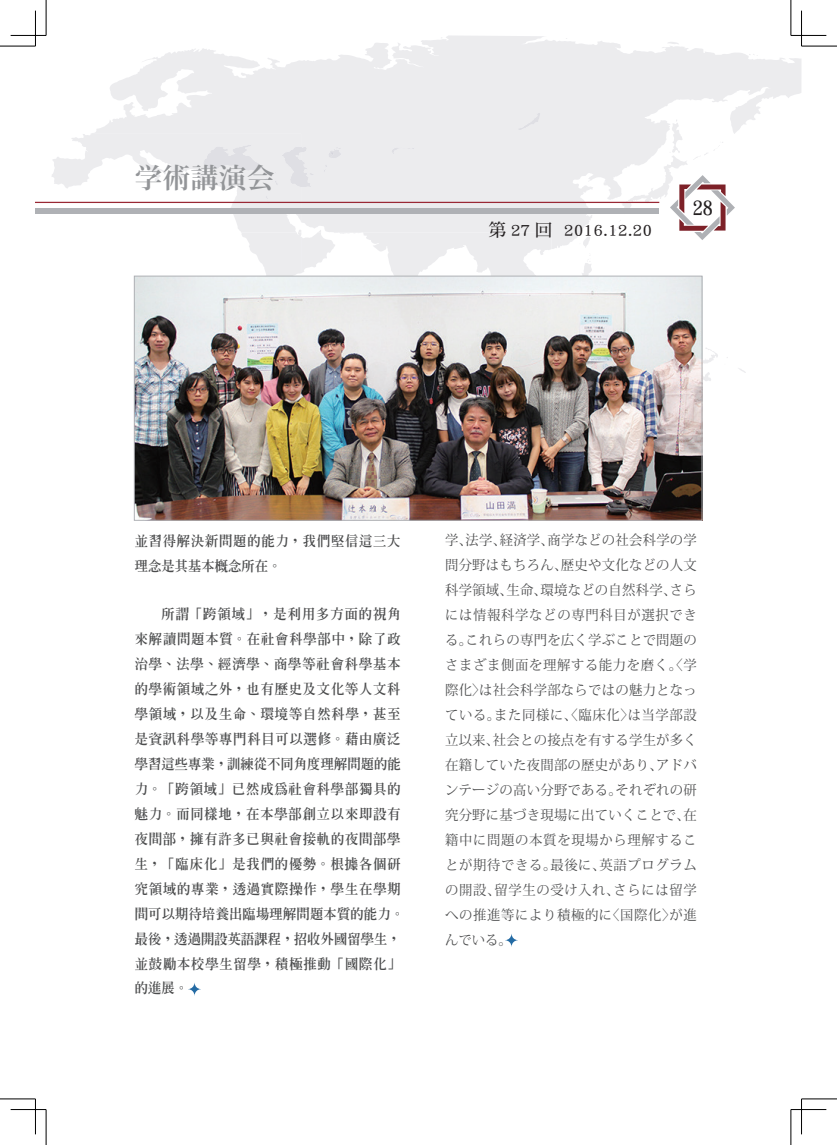
<style>
.page{position:relative;width:837px;height:1145px;background:#fff}
.page>*{position:absolute;margin:0;border:0;box-sizing:border-box;transform-origin:0 0}
.t1{font:700 27.5px "Koz Min Pro";letter-spacing:.02em;color:#939598}
.t2{font:20px "DF Ming W7 WIN BF";color:#231f20}
.t3{font:17.5px "DF Ming Std W7";color:#231f20}
.t4{font:13.75px/25px "Inn Ming Extra";letter-spacing:.055em;color:#4b4c4d}
.t5{font:13.75px/25px "Koz Min Pro";letter-spacing:.05em;color:#4b4c4d;text-align:justify}
</style>
<div class="page">
<svg style="left:91px;top:35px;width:710px;height:99px;fill:#ececee"></svg>
<svg style="left:51px;top:134px;width:418px;height:197px;fill:#ececef"></svg>
<svg style="left:266px;top:196px;width:3px;height:8px"></svg>
<svg style="left:202px;top:145px;width:112px;height:45px;background:#e8e8eb"></svg>
<svg style="left:323px;top:164px;width:4px;height:8px"></svg>
<svg style="left:328px;top:147px;width:13px;height:11px"></svg>
<svg style="left:391px;top:147px;width:24px;height:7px"></svg>
<svg style="left:188px;top:983px;width:13px;height:12px"></svg>
<svg style="left:505px;top:934px;width:12px;height:12px"></svg>
<hr style="left:35px;top:202px;width:624px;height:1px;background:#9a2834">
<div style="left:35px;top:208px;width:624px;height:5px;background:#afb1b5"></div>
<svg style="left:469px;top:112px;width:277px;height:269px"></svg>
<img style="left:136px;top:278px;width:564px;height:240px">
<div style="left:134px;top:276px;width:568px;height:244px;border:1px solid #afb1b5"></div>
<hr style="left:800px;top:11px;width:2px;height:35px;background:#fff">
<hr style="left:0;top:46px;width:35px;height:1px;background:#000">
<hr style="left:801px;top:46px;width:35px;height:1px;background:#000">
<hr style="left:0;top:1098px;width:35px;height:1px;background:#000">
<hr style="left:801px;top:1098px;width:35px;height:1px;background:#000">
<hr style="left:46px;top:0;width:1px;height:35px;background:#000">
<hr style="left:46px;top:1109px;width:1px;height:35px;background:#000">
<hr style="left:790px;top:0;width:1px;height:35px;background:#000">
<hr style="left:790px;top:1109px;width:1px;height:35px;background:#000">
<hr style="left:11px;top:35px;width:35px;height:1px;background:#000">
<hr style="left:790px;top:35px;width:36px;height:1px;background:#000">
<hr style="left:11px;top:1109px;width:35px;height:1px;background:#000">
<hr style="left:790px;top:1109px;width:36px;height:1px;background:#000">
<hr style="left:35px;top:11px;width:1px;height:35px;background:#000">
<hr style="left:35px;top:1098px;width:1px;height:36px;background:#000">
<hr style="left:801px;top:11px;width:1px;height:35px;background:#000">
<hr style="left:801px;top:1098px;width:1px;height:36px;background:#000">
<h1 class="t1" style="left:135px;top:158px;width:141px">学術講演会</h1>
<p class="t3" style="left:488px;top:220px;width:165px">第 27 回 2016.12.20</p>
<h2 class="t2" style="left:692px;top:198px;width:21px">28</h2>
<p class="t4" style="left:135px;top:528px;width:267px">並習得解決新問題的能力，我們堅信這三大理念是其基本概念所在。</p>
<p class="t4" style="left:135px;top:601px;width:271px;text-indent:27px">所謂「跨領域」，是利用多方面的視角來解讀問題本質。在社會科學部中，除了政治學、法學、經濟學、商學等社會科學基本的學術領域之外，也有歷史及文化等人文科學領域，以及生命、環境等自然科學，甚至是資訊科學等專門科目可以選修。藉由廣泛學習這些專業，訓練從不同角度理解問題的能力。「跨領域」已然成為社會科學部獨具的魅力。而同樣地，在本學部創立以來即設有夜間部，擁有許多已與社會接軌的夜間部學生，「臨床化」是我們的優勢。根據各個研究領域的專業，透過實際操作，學生在學期間可以期待培養出臨場理解問題本質的能力。最後，透過開設英語課程，招收外國留學生，並鼓勵本校學生留學，積極推動「國際化」的進展。</p>
<p class="t5" style="left:445px;top:526px;width:253px">学、法学、経済学、商学などの社会科学の学問分野はもちろん、歴史や文化などの人文科学領域、生命、環境などの自然科学、さらには情報科学などの専門科目が選択できる。これらの専門を広く学ぶことで問題のさまざま側面を理解する能力を磨く。〈学際化〉は社会科学部ならではの魅力となっている。また同様に、〈臨床化〉は当学部設立以来、社会との接点を有する学生が多く在籍していた夜間部の歴史があり、アドバンテージの高い分野である。それぞれの研究分野に基づき現場に出ていくことで、在籍中に問題の本質を現場から理解することが期待できる。最後に、英語プログラムの開設、留学生の受け入れ、さらには留学への推進等により積極的に〈国際化〉が進んでいる。</p>
</div>
